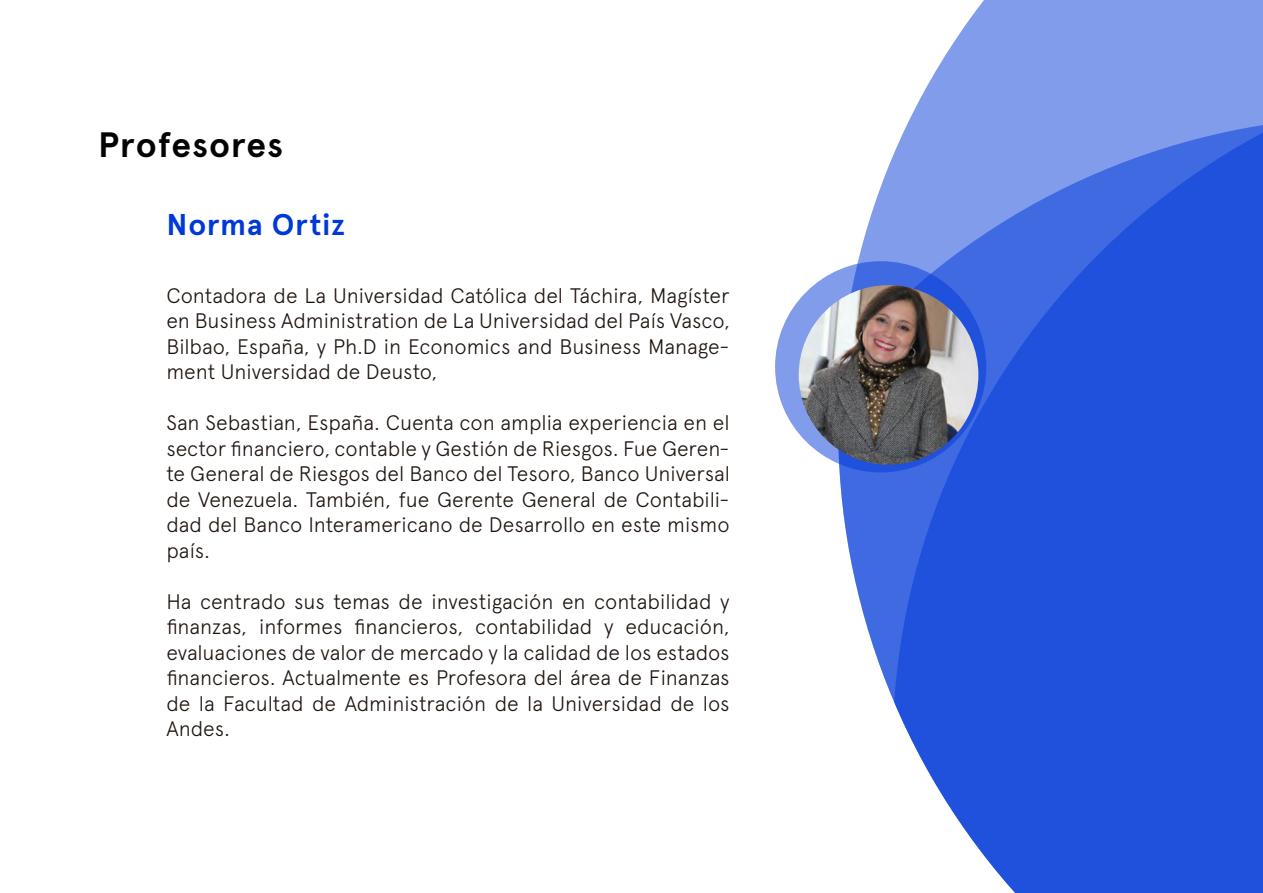
<style>
.page{position:relative;width:1263px;height:893px;background:#fff}
.page>*{position:absolute;margin:0;border:0;box-sizing:border-box;transform-origin:0 0}
.t1{font:700 35.25px "Apercu";letter-spacing:.03em;color:#040202}
.t2{font:700 30px "Apercu";letter-spacing:.025em;color:#0039d8}
.t3{font:300 21px/25.5px "Apercu";letter-spacing:-.005em;color:#1f140f;text-align:justify}
</style>
<div class="page">
<svg style="left:838px;top:0;width:425px;height:893px;background:#5177e3"></svg>
<svg style="left:775px;top:261px;width:211px;height:211px;background:#5b7fe4"></svg>
<img style="left:799px;top:285px;width:179px;height:180px;border-radius:90px">
<h1 class="t1" style="left:98px;top:123px;width:187px">Profesores</h1>
<h2 class="t2" style="left:166px;top:206px;width:180px">Norma Ortiz</h2>
<p class="t3" style="left:166px;top:282px;width:565px">Contadora de La Universidad Católica del Táchira, Magíster en Business Administration de La Universidad del País Vasco, Bilbao, España, y Ph.D in Economics and Business Manage&shy;ment Universidad de Deusto,</p>
<p class="t3" style="left:166px;top:410px;width:565px">San Sebastian, España. Cuenta con amplia experiencia en el sector financiero, contable y Gestión de Riesgos. Fue Geren&shy;te General de Riesgos del Banco del Tesoro, Banco Universal de Venezuela. También, fue Gerente General de Contabili&shy;dad del Banco Interamericano de Desarrollo en este mismo país.</p>
<p class="t3" style="left:166px;top:588px;width:565px">Ha centrado sus temas de investigación en contabilidad y finanzas, informes financieros, contabilidad y educación, evaluaciones de valor de mercado y la calidad de los estados financieros. Actualmente es Profesora del área de Finanzas de la Facultad de Administración de la Universidad de los Andes.</p>
</div>
